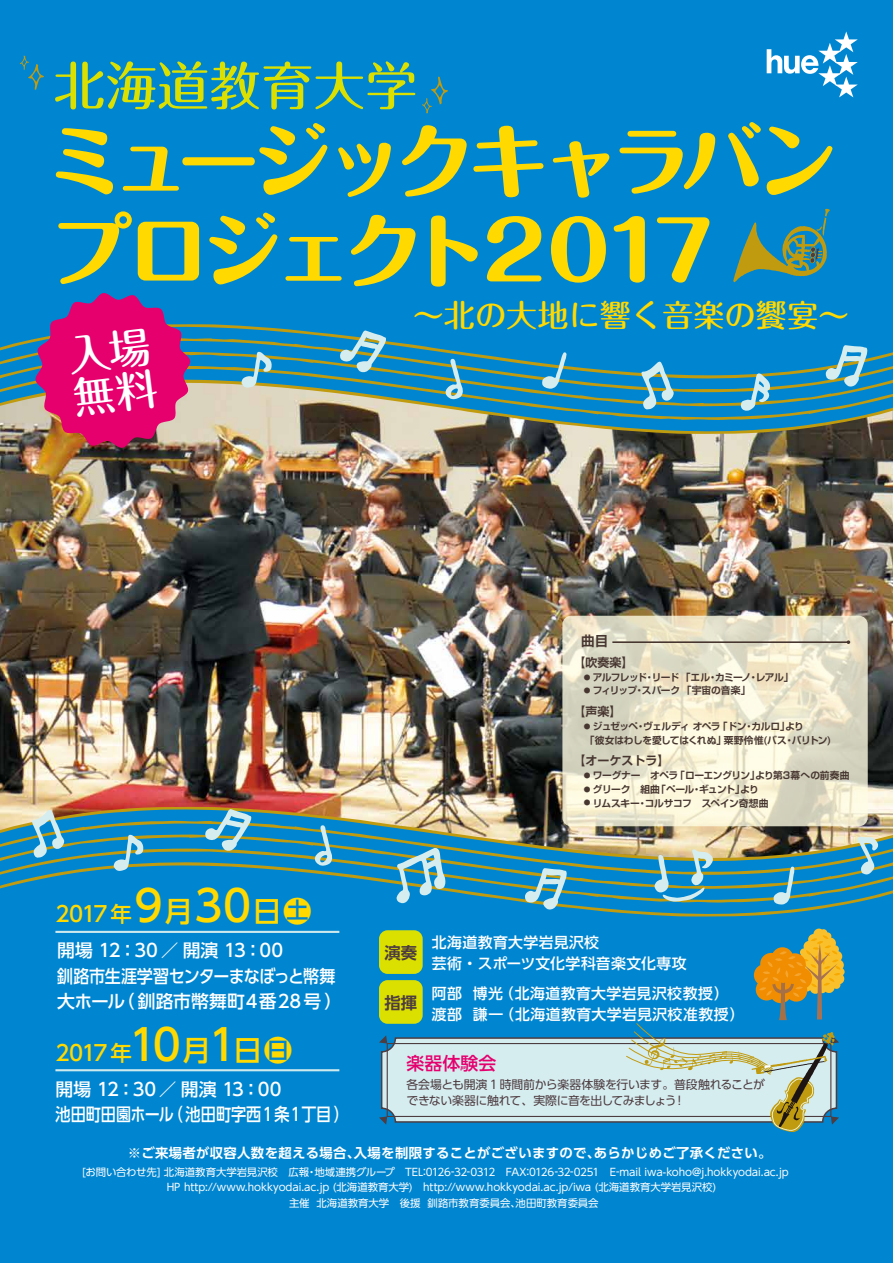
<style>
.page{position:relative;width:893px;height:1263px;background:#0086d1}
.page>*{position:absolute;margin:0;border:0;box-sizing:border-box;transform-origin:0 0}
.t1{font:800 79.8px "Maru Fo Pro";letter-spacing:-.1em;color:#ffd900}
.t2{font:800 79.8px "Maru Fo Pro";letter-spacing:-.12em;color:#ffd900}
.t3{font:500 51.97px "Maru Fo Pro";color:#dbe000}
.t4{font:500 42.75px "UD Shin Go Pro";color:#ffd900}
.t5{font:500 42.6px/42.8px "Maru Fo Pro";color:#fff}
.t6{font:500 31.2px "Maru Fo Pro";color:#ffd900}
.t7{font:500 28.5px "UD Shin Go Pro";color:#ffd900}
.t8{font:500 21.38px "UD Shin Go Pro";letter-spacing:-.07em;color:#ffd900}
.t9{font:500 17.85px/25.3px "UD Shin Go Pro";letter-spacing:-.01em;color:#fff}
.t10{font:500 17.85px "UD Shin Go Pro";letter-spacing:-.035em;color:#fff;scale:.9 1}
.t11{font:500 17.85px "UD Shin Go Pro";letter-spacing:-.01em;color:#fff;scale:.85 1}
.t12{font:500 17.85px "UD Shin Go Pro";letter-spacing:.015em;color:#e5006e}
.t13{font:700 16.35px "UD Shin Go Pro De";color:#4d3c40}
.t14{font:500 14.85px "UD Shin Go Pro";letter-spacing:.03em;color:#fff}
.t15{font:700 13.5px "Shin Go Pro De";color:#473630}
.t16{font:700 13.35px "UD Shin Go Pro De";letter-spacing:.025em;color:#fff}
.t17{font:700 12px "Shin Go Pro De";color:#473630}
.t18{font:11.85px/16px "UD Shin Go Pro";letter-spacing:-.04em;color:#4d3c40}
.t19{font:10.43px/14.7px "UD Shin Go Pro";letter-spacing:-.005em;color:#fff}
.t20{font:700 9.75px "Shin Go Pro De";letter-spacing:-.05em;color:#473630}
.t21{font:700 9.75px "Shin Go Pro De";letter-spacing:-.025em;color:#473630}
.t22{font:700 9.75px "Shin Go Pro De";color:#473630}
.t23{font:700 9.75px "Shin Go Pro De";letter-spacing:.01em;color:#473630}
.t24{font:700 6.68px "Shin Go Pro De";color:#473630}
.s1{font-size:21.38px}
.s2{font-size:28.5px}
</style>
<div class="page">
<img style="left:0;top:434px;width:893px;height:373px">
<img style="left:0;top:420px;width:893px;height:14px">
<svg style="left:0;top:406px;width:893px;height:14px"></svg>
<svg style="left:0;top:379px;width:893px;height:27px"></svg>
<svg style="left:0;top:324px;width:893px;height:55px"></svg>
<svg style="left:401px;top:903px;width:451px;height:13px"></svg>
<svg style="left:446px;top:889px;width:447px;height:14px"></svg>
<svg style="left:0;top:861px;width:893px;height:28px"></svg>
<img style="left:0;top:807px;width:893px;height:54px">
<svg style="left:313px;top:825px;width:19px;height:41px"></svg>
<svg style="left:444px;top:358px;width:19px;height:41px"></svg>
<svg style="left:542px;top:352px;width:26px;height:37px"></svg>
<svg style="left:773px;top:866px;width:23px;height:39px"></svg>
<svg style="left:30px;top:810px;width:34px;height:48px"></svg>
<svg style="left:639px;top:361px;width:35px;height:49px"></svg>
<svg style="left:741px;top:373px;width:29px;height:38px"></svg>
<svg style="left:114px;top:835px;width:30px;height:36px"></svg>
<svg style="left:241px;top:352px;width:31px;height:36px"></svg>
<svg style="left:857px;top:836px;width:22px;height:39px"></svg>
<svg style="left:525px;top:868px;width:42px;height:42px"></svg>
<svg style="left:205px;top:808px;width:46px;height:43px"></svg>
<svg style="left:339px;top:330px;width:47px;height:43px"></svg>
<svg style="left:826px;top:345px;width:42px;height:42px"></svg>
<svg style="left:396px;top:847px;width:50px;height:56px"></svg>
<svg style="left:654px;top:849px;width:59px;height:53px"></svg>
<svg style="left:379px;top:928px;width:466px;height:204px"></svg>
<div style="left:379px;top:930px;width:44px;height:44px;background:#dbe000;border-radius:9px"></div>
<hr style="left:55px;top:1069px;width:284px;height:2px;background:#cfeaed">
<hr style="left:55px;top:931px;width:284px;height:2px;background:#cfeaed">
<div style="left:379px;top:980px;width:44px;height:44px;background:#dbe000;border-radius:9px"></div>
<svg style="left:733px;top:209px;width:97px;height:73px"></svg>
<svg style="left:35px;top:293px;width:156px;height:155px;background:#bd277b"></svg>
<svg style="left:20px;top:56px;width:24px;height:34px"></svg>
<svg style="left:422px;top:77px;width:26px;height:36px"></svg>
<svg style="left:767px;top:31px;width:91px;height:66px"></svg>
<svg style="left:562px;top:616px;width:306px;height:210px;background:#e8e4cc"></svg>
<hr style="left:612px;top:641px;width:236px;height:2px;background:#473630">
<h2 class="t3" style="left:53px;top:44px;width:365px">北海道教育大学</h2>
<h1 class="t1" style="left:45px;top:98px;width:794px">ミュージックキャラバン</h1>
<h1 class="t2" style="left:52px;top:187px;width:437px">プロジェクト</h1>
<h1 class="t2" style="left:474px;top:187px;width:250px">２０１７</h1>
<h3 class="t5" style="left:65px;top:329px;width:87px;rotate:-7deg">入場無料</h3>
<h3 class="t6" style="left:413px;top:291px;width:438px">～北の大地に響く音楽の饗宴~</h3>
<h3 class="t4" style="left:110px;top:871px;width:150px">９<span class="s1">年</span> ３０</h3>
<h3 class="t7" style="left:253px;top:888px;width:60px">日土</h3>
<h3 class="t7" style="left:164px;top:888px;width:30px">月</h3>
<h3 class="t8" style="left:55px;top:897px;width:54px">2017</h3>
<h3 class="t9" style="left:57px;top:937px;width:227px">開場 12：30／開演 13：00</h3>
<h3 class="t10" style="left:57px;top:961px;width:311px">釧路市生涯学習センターまなぼっと幣舞</h3>
<h3 class="t9" style="left:117px;top:988px;width:227px">（釧路市幣舞町４番28号 (</h3>
<h3 class="t9" style="left:57px;top:988px;width:70px">大ホール</h3>
<h3 class="t4" style="left:122px;top:1010px;width:124px">１０１<span class="s2">月</span></h3>
<h3 class="t7" style="left:233px;top:1027px;width:60px">日日</h3>
<h3 class="t8" style="left:55px;top:1035px;width:78px">2017 年</h3>
<h3 class="t9" style="left:168px;top:1076px;width:183px;text-indent:-112px">開場 12：30／開演 13：00<br>（池田町字西1条1丁目(</h3>
<h3 class="t11" style="left:55px;top:1100px;width:141px">池田町田園ホール</h3>
<p class="t15" style="left:581px;top:630px;width:28px">曲目</p>
<p class="t17" style="left:573px;top:652px;width:61px">【吹奏楽【</p>
<p class="t20" style="left:652px;top:669px;width:60px">リード「エル</p>
<p class="t20" style="left:756px;top:669px;width:39px">レアル「</p>
<p class="t20" style="left:593px;top:669px;width:55px">アルフレッド</p>
<p class="t20" style="left:715px;top:669px;width:37px">カミーノ</p>
<p class="t24" style="left:584px;top:672px;width:8px">●</p>
<p class="t20" style="left:644px;top:669px;width:11px">・</p>
<p class="t20" style="left:708px;top:669px;width:11px">・</p>
<p class="t20" style="left:748px;top:669px;width:11px">・</p>
<p class="t20" style="left:593px;top:683px;width:46px">フィリップ</p>
<p class="t22" style="left:642px;top:683px;width:110px">スパーク「宇宙の音楽「</p>
<p class="t24" style="left:584px;top:685px;width:8px">●</p>
<p class="t17" style="left:573px;top:701px;width:49px">【声楽【</p>
<p class="t20" style="left:635px;top:683px;width:11px">・</p>
<p class="t20" style="left:643px;top:718px;width:79px">ヴェルディオペラ</p>
<p class="t20" style="left:593px;top:718px;width:47px">ジュゼッペ</p>
<p class="t20" style="left:718px;top:718px;width:30px">「ドン</p>
<p class="t20" style="left:752px;top:718px;width:40px">カルロ」</p>
<p class="t20" style="left:785px;top:718px;width:20px">より</p>
<p class="t24" style="left:584px;top:721px;width:8px">●</p>
<p class="t20" style="left:636px;top:718px;width:11px">・</p>
<p class="t20" style="left:744px;top:718px;width:11px">・</p>
<p class="t21" style="left:585px;top:732px;width:143px">「彼女はわしを愛してはくれぬ」</p>
<p class="t17" style="left:573px;top:751px;width:97px">【オーケストラ【</p>
<p class="t20" style="left:724px;top:732px;width:65px">粟野伶惟(バス</p>
<p class="t20" style="left:792px;top:732px;width:41px">バリトン(</p>
<p class="t20" style="left:784px;top:732px;width:11px">・</p>
<p class="t20" style="left:593px;top:768px;width:87px">ワーグナー　オペラ</p>
<p class="t20" style="left:675px;top:768px;width:86px">「ローエングリン」</p>
<p class="t23" style="left:755px;top:768px;width:96px">より第3幕への前奏曲</p>
<p class="t24" style="left:584px;top:770px;width:8px">●</p>
<p class="t20" style="left:699px;top:781px;width:47px">ギュント」</p>
<p class="t20" style="left:593px;top:781px;width:69px">グリーク　組曲</p>
<p class="t20" style="left:656px;top:781px;width:40px">「ペール</p>
<p class="t20" style="left:740px;top:781px;width:20px">より</p>
<p class="t24" style="left:584px;top:784px;width:8px">●</p>
<p class="t20" style="left:692px;top:781px;width:11px">・</p>
<p class="t20" style="left:645px;top:795px;width:125px">コルサコフ　スペイン奇想曲</p>
<p class="t20" style="left:593px;top:795px;width:49px">リムスキー</p>
<p class="t24" style="left:584px;top:797px;width:8px">●</p>
<p class="t20" style="left:637px;top:795px;width:11px">・</p>
<h3 class="t13" style="left:384px;top:940px;width:34px">演奏</h3>
<h3 class="t13" style="left:384px;top:989px;width:34px">指揮</h3>
<h3 class="t14" style="left:432px;top:930px;width:169px">北海道教育大学岩見沢校</h3>
<h3 class="t14" style="left:432px;top:951px;width:256px">芸術・スポーツ文化学科音楽文化専攻</h3>
<h3 class="t14" style="left:432px;top:981px;width:32px">阿部</h3>
<h3 class="t14" style="left:432px;top:1002px;width:32px">渡部</h3>
<h3 class="t14" style="left:473px;top:981px;width:31px">博光</h3>
<h3 class="t14" style="left:499px;top:981px;width:232px">（北海道教育大学岩見沢校教授(</h3>
<h3 class="t14" style="left:499px;top:1002px;width:247px">（北海道教育大学岩見沢校准教授）</h3>
<h3 class="t14" style="left:473px;top:1002px;width:32px">謙一</h3>
<h3 class="t12" style="left:406px;top:1048px;width:92px">楽器体験会</h3>
<p class="t18" style="left:674px;top:1076px;width:93px;text-indent:-267px">各会場とも開演 1 時間前から楽器体験を行います。普段触れることが!</p>
<p class="t18" style="left:406px;top:1092px;width:272px">できない楽器に触れて、実際に音を出してみましょう</p>
<p class="t16" style="left:128px;top:1142px;width:234px">※ご来場者が収容人数を超える場合、</p>
<p class="t16" style="left:354px;top:1142px;width:248px">入場を制限することがございますので、</p>
<p class="t16" style="left:594px;top:1142px;width:179px">あらかじめご了承ください。</p>
<p class="t19" style="left:314px;top:1164px;width:476px">地域連携グループ　TEL:0126-32-0312　FAX:0126-32-0251　 -E mail iwa-koho@ .j hokkyodai.ac j p.</p>
<p class="t19" style="left:167px;top:1164px;width:551px;text-indent:-84px">[お問い合わせ先] 北海道教育大学岩見沢校　広報<br>HP http://www.hokkyodai.ac j p. (北海道教育大学)　http://www.hokkyodai.ac j p. /iwa (北海道教育大学岩見沢校(</p>
<p class="t19" style="left:307px;top:1164px;width:12px">・</p>
<p class="t19" style="left:316px;top:1195px;width:106px">北海道教育大学　後援</p>
<p class="t19" style="left:289px;top:1195px;width:22px">主催</p>
<p class="t19" style="left:427px;top:1195px;width:95px">釧路市教育委員会、</p>
<p class="t19" style="left:516px;top:1195px;width:85px">池田町教育委員会</p>
</div>
